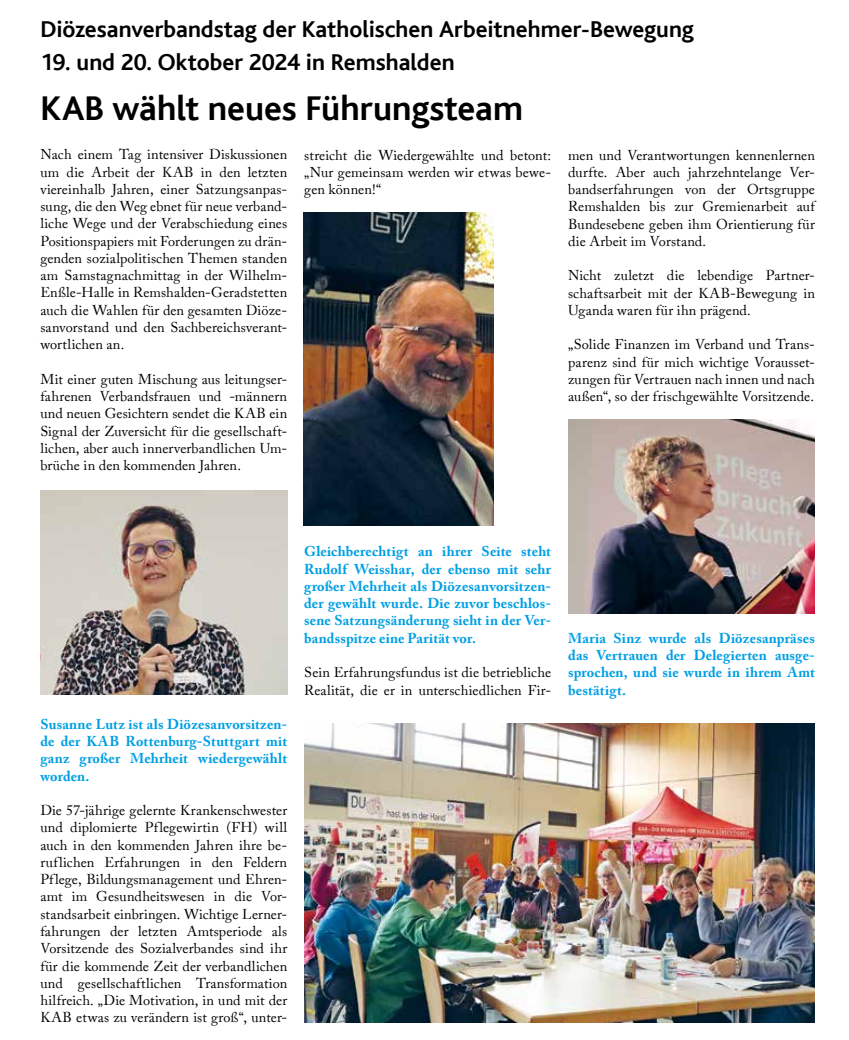
<style>
.page{position:relative;width:849px;height:1040px;background:#fff}
.page>*{position:absolute;margin:0;border:0;box-sizing:border-box;transform-origin:0 0}
.t1{font:700 36px "KAB Impuls Bliss";letter-spacing:-.005em;color:#000}
.t2{font:700 24px "KAB Impuls Bliss";color:#000}
.t3{font:14.25px/17.2px "KAB Impuls Caslon Pro";letter-spacing:.01em;color:#000;text-align:justify}
.t4{font:700 14.25px/17.2px "KAB Impuls Caslon Pro";letter-spacing:.01em;color:#009fe3;text-align:justify}
</style>
<div class="page">
<img style="left:568px;top:419px;width:246px;height:194px">
<img style="left:40px;top:490px;width:247px;height:204px">
<img style="left:303px;top:213px;width:191px;height:312px">
<img style="left:304px;top:723px;width:510px;height:299px">
<h2 class="t2" style="left:40px;top:17px;width:654px">Diözesanverbandstag der Katholischen Arbeitnehmer-Bewegung</h2>
<h2 class="t2" style="left:40px;top:49px;width:415px">19. und 20. Oktober 2024 in Remshalden</h2>
<h1 class="t1" style="left:40px;top:90px;width:484px">KAB wählt neues Führungsteam</h1>
<p class="t3" style="left:40px;top:146px;width:248px">Nach einem Tag intensiver Diskussionen um die Arbeit der KAB in den letzten viereinhalb Jahren, einer Satzungsanpas&shy;sung, die den Weg ebnet für neue verband&shy;liche Wege und der Verabschiedung eines Positionspapiers mit Forderungen zu drän&shy;genden sozialpolitischen Themen standen am Samstagnachmittag in der Wilhelm-Enßle-Halle in Remshalden-Geradstetten auch die Wahlen für den gesamten Diöze&shy;sanvorstand und den Sachbereichsverant&shy;wortlichen an.</p>
<p class="t3" style="left:40px;top:370px;width:248px">Mit einer guten Mischung aus leitungser&shy;fahrenen Verbandsfrauen und -männern und neuen Gesichtern sendet die KAB ein Signal der Zuversicht für die gesellschaft&shy;lichen, aber auch innerverbandlichen Um&shy;brüche in den kommenden Jahren.</p>
<p class="t3" style="left:304px;top:146px;width:248px">streicht die Wiedergewählte und betont: „Nur gemeinsam werden wir etwas bewe&shy;gen können!“</p>
<p class="t3" style="left:568px;top:146px;width:248px">men und Verantwortungen kennenlernen durfte. Aber auch jahrzehntelange Ver&shy;bandserfahrungen von der Ortsgruppe Remshalden bis zur Gremienarbeit auf Bundesebene geben ihm Orientierung für die Arbeit im Vorstand.</p>
<p class="t3" style="left:568px;top:267px;width:248px">Nicht zuletzt die lebendige Partner&shy;schaftsarbeit mit der KAB-Bewegung in Uganda waren für ihn prägend.</p>
<p class="t3" style="left:568px;top:336px;width:248px">„Solide Finanzen im Verband und Trans&shy;parenz sind für mich wichtige Vorausset&shy;zungen für Vertrauen nach innen und nach außen“, so der frischgewählte Vorsitzende.</p>
<p class="t4" style="left:40px;top:715px;width:248px">Susanne Lutz ist als Diözesanvorsitzen&shy;de der KAB Rottenburg-Stuttgart mit ganz großer Mehrheit wiedergewählt worden.</p>
<p class="t3" style="left:40px;top:801px;width:248px">Die 57-jährige gelernte Krankenschwester und diplomierte Pflegewirtin (FH) will auch in den kommenden Jahren ihre be&shy;ruflichen Erfahrungen in den Feldern Pflege, Bildungsmanagement und Ehren&shy;amt im Gesundheitswesen in die Vor&shy;standsarbeit einbringen. Wichtige Lerner&shy;fahrungen der letzten Amtsperiode als Vorsitzende des Sozialverbandes sind ihr für die kommende Zeit der verbandlichen und gesellschaftlichen Transformation hilfreich. „Die Motivation, in und mit der KAB etwas zu verändern ist groß“, unter-</p>
<p class="t4" style="left:304px;top:543px;width:248px">Gleichberechtigt an ihrer Seite steht Rudolf Weisshar, der ebenso mit sehr großer Mehrheit als Diözesanvorsitzen&shy;der gewählt wurde. Die zuvor beschlos&shy;sene Satzungsänderung sieht in der Ver&shy;bandsspitze eine Parität vor.</p>
<p class="t3" style="left:304px;top:664px;width:248px">Sein Erfahrungsfundus ist die betriebliche<br>Realität, die er in unterschiedlichen Fir-</p>
<p class="t4" style="left:568px;top:629px;width:248px">Maria Sinz wurde als Diözesanpräses das Vertrauen der Delegierten ausge&shy;sprochen, und sie wurde in ihrem Amt bestätigt.</p>
</div>
